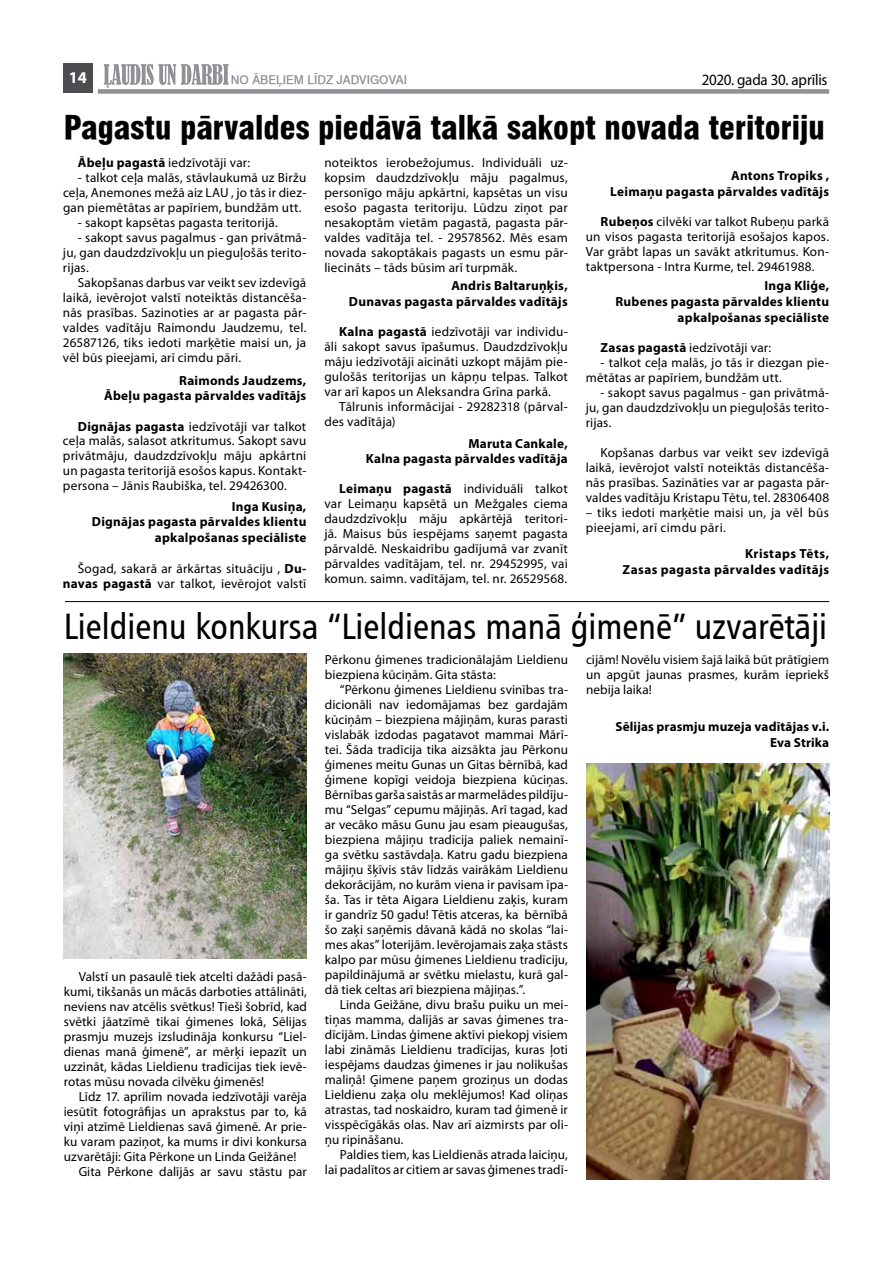
<style>
.page{position:relative;width:893px;height:1263px;background:#fff}
.page>*{position:absolute;margin:0;border:0;box-sizing:border-box;transform-origin:0 0}
.t1{font:36px "Humanist 777 TL Roman Condensed B";color:#000}
.t2{font:900 condensed 31.5px "Swiss 721 TL";color:#000}
.t3{font:700 16.5px "Myriad Pro";color:#fff}
.t4{font:15.75px "Myriad Pro";letter-spacing:-.015em;color:#000;scale:.95 1}
.t5{font:13.2px/15px "Myriad Pro";letter-spacing:.01em;color:#000;text-align:justify}
.t6{font:700 13.2px/15.8px "Myriad Pro";letter-spacing:.02em;color:#000;text-align:right}
.t7{font:500 12px "Swiss 721 TL";color:#8e9196}
.s1{font-weight:700}
</style>
<div class="page">
<div style="left:98px;top:89px;width:731px;height:5px;background:#8e9196"></div>
<div style="left:64px;top:64px;width:29px;height:29px;background:#4b4d50"></div>
<svg style="left:104px;top:64px;width:125px;height:24px"></svg>
<img style="left:586px;top:763px;width:243px;height:416px">
<img style="left:64px;top:654px;width:243px;height:305px">
<hr style="left:65px;top:601px;width:764px;height:1px;background:#000">
<p class="t3" style="left:69px;top:67px;width:20px">14</p>
<p class="t7" style="left:231px;top:73px;width:178px">NO ĀBEĻIEM LĪDZ JADVIGOVAI</p>
<p class="t4" style="left:702px;top:70px;width:134px">2020. gada 30. aprīlis</p>
<h2 class="t2" style="left:64px;top:108px;width:763px">Pagastu pārvaldes piedāvā talkā sakopt novada teritoriju</h2>
<p class="t5" style="left:78px;top:155px;width:174px"><span class="s1">Ābeļu pagastā</span> iedzīvotāji var:</p>
<p class="t5" style="left:63px;top:170px;width:245px;text-indent:15px">- talkot ceļa malās, stāvlaukumā uz Biržu ceļa, Anemones mežā aiz LAU , jo tās ir diez&shy;gan piemētātas ar papīriem, bundžām utt.</p>
<p class="t5" style="left:78px;top:215px;width:201px">- sakopt kapsētas pagasta teritorijā.</p>
<p class="t5" style="left:63px;top:230px;width:245px;text-indent:15px">- sakopt savus pagalmus - gan privātmā&shy;ju, gan daudzdzīvokļu un pieguļošās terito&shy;rijas.</p>
<p class="t5" style="left:63px;top:275px;width:245px;text-indent:15px">Sakopšanas darbus var veikt sev izdevīgā laikā, ievērojot valstī noteiktās distancēša&shy;nās prasības. Sazinoties ar ar pagasta pār&shy;valdes vadītāju Raimondu Jaudzemu, tel.<br>26587126, tiks iedoti marķētie maisi un, ja vēl būs pieejami, arī cimdu pāri.</p>
<p class="t6" style="left:104px;top:372px;width:204px">Raimonds Jaudzems,<br>Ābeļu pagasta pārvaldes vadītājs</p>
<p class="t5" style="left:63px;top:418px;width:245px;text-indent:15px"><span class="s1">Dignājas pagasta</span> iedzīvotāji var talkot ceļa malās, salasot atkritumus. Sakopt savu privātmāju, daudzdzīvokļu māju apkārtni un pagasta teritorijā esošos kapus. Kontakt&shy;persona – Jānis Raubiška, tel. 29426300.</p>
<p class="t6" style="left:92px;top:498px;width:216px">Inga Kusiņa,<br>Dignājas pagasta pārvaldes klientu apkalpošanas speciāliste</p>
<p class="t5" style="left:63px;top:561px;width:245px;text-align:right">Šogad, sakarā ar ārkārtas situāciju , <span class="s1">Du&shy;navas pagastā</span> var talkot, ievērojot valstī</p>
<p class="t5" style="left:324px;top:155px;width:245px">noteiktos ierobežojumus. Individuāli uz&shy;kopsim daudzdzīvokļu māju pagalmus, personīgo māju apkārtni, kapsētas un visu esošo pagasta teritoriju. Lūdzu ziņot par nesakoptām vietām pagastā, pagasta pār&shy;valdes vadītāja tel. - 29578562. Mēs esam novada sakoptākais pagasts un esmu pār&shy;liecināts – tāds būsim arī turpmāk.</p>
<p class="t6" style="left:349px;top:277px;width:220px">Andris Baltaruņķis,<br>Dunavas pagasta pārvaldes vadītājs</p>
<p class="t5" style="left:324px;top:324px;width:245px;text-indent:15px"><span class="s1">Kalna pagastā</span> iedzīvotāji var individu&shy;āli sakopt savus īpašumus. Daudzdzīvokļu māju iedzīvotāji aicināti uzkopt mājām pie&shy;gulošās teritorijas un kāpņu telpas. Talkot var arī kapos un Aleksandra Grīna parkā.</p>
<p class="t5" style="left:324px;top:399px;width:245px;text-indent:15px">Tālrunis informācijai - 29282318 (pārval&shy;des vadītāja)</p>
<p class="t6" style="left:366px;top:435px;width:203px">Maruta Cankale,<br>Kalna pagasta pārvaldes vadītāja</p>
<p class="t5" style="left:324px;top:481px;width:245px;text-indent:15px"><span class="s1">Leimaņu pagastā</span> individuāli talkot var Leimaņu kapsētā un Mežgales ciema daudzdzīvokļu māju apkārtējā teritori&shy;jā. Maisus būs iespējams saņemt pagasta pārvaldē. Neskaidrību gadījumā var zvanīt pārvaldes vadītājam, tel. nr. 29452995, vai komun. saimn. vadītājam, tel. nr. 26529568.</p>
<p class="t6" style="left:610px;top:167px;width:220px">Antons Tropiks ,<br>Leimaņu pagasta pārvaldes vadītājs</p>
<p class="t5" style="left:586px;top:213px;width:245px;text-indent:15px"><span class="s1">Rubeņos</span> cilvēki var talkot Rubeņu parkā un visos pagasta teritorijā esošajos kapos.<br>Var grābt lapas un savākt atkritumus. Kon&shy;taktpersona - Intra Kurme, tel. 29461988.</p>
<p class="t6" style="left:616px;top:277px;width:215px">Inga Kliģe,<br>Rubenes pagasta pārvaldes klientu apkalpošanas speciāliste</p>
<p class="t5" style="left:601px;top:339px;width:172px"><span class="s1">Zasas pagastā</span> iedzīvotāji var:</p>
<p class="t5" style="left:586px;top:354px;width:245px;text-indent:15px">- talkot ceļa malās, jo tās ir diezgan pie&shy;mētātas ar papīriem, bundžām utt.</p>
<p class="t5" style="left:586px;top:384px;width:245px;text-indent:15px">- sakopt savus pagalmus - gan privātmā&shy;ju, gan daudzdzīvokļu un pieguļošās terito&shy;rijas.</p>
<p class="t5" style="left:586px;top:444px;width:245px;text-indent:15px">Kopšanas darbus var veikt sev izdevīgā laikā, ievērojot valstī noteiktās distancēša&shy;nās prasības. Sazināties var ar pagasta pār&shy;valdes vadītāju Kristapu Tētu, tel. 28306408</p>
<p class="t5" style="left:586px;top:504px;width:245px">– tiks iedoti marķētie maisi un, ja vēl būs pieejami, arī cimdu pāri.</p>
<p class="t6" style="left:623px;top:545px;width:208px">Kristaps Tēts,<br>Zasas pagasta pārvaldes vadītājs</p>
<h1 class="t1" style="left:64px;top:605px;width:765px">Lieldienu konkursa “Lieldienas manā ģimenē” uzvarētāji</h1>
<p class="t5" style="left:64px;top:969px;width:245px;text-indent:15px">Valstī un pasaulē tiek atcelti dažādi pasā&shy;kumi, tikšanās un mācās darboties attālināti, neviens nav atcēlis svētkus! Tieši šobrīd, kad svētki jāatzīmē tikai ģimenes lokā, Sēlijas prasmju muzejs izsludināja konkursu “Liel&shy;dienas manā ģimenē”, ar mērķi iepazīt un uzzināt, kādas Lieldienu tradīcijas tiek ievē&shy;rotas mūsu novada cilvēku ģimenēs!</p>
<p class="t5" style="left:79px;top:1089px;width:230px">Līdz 17. aprīlim novada iedzīvotāji varēja</p>
<p class="t5" style="left:64px;top:1104px;width:245px">iesūtīt fotogrāfijas un aprakstus par to, kā</p>
<p class="t5" style="left:64px;top:1119px;width:245px">viņi atzīmē Lieldienas savā ģimenē. Ar prie-</p>
<p class="t5" style="left:64px;top:1134px;width:245px">ku varam paziņot, ka mums ir divi konkursa</p>
<p class="t5" style="left:64px;top:1149px;width:234px">uzvarētāji: Gita Pērkone un Linda Geižāne!</p>
<p class="t5" style="left:79px;top:1164px;width:230px">Gita Pērkone dalījās ar savu stāstu par</p>
<p class="t5" style="left:325px;top:651px;width:245px">Pērkonu ģimenes tradicionālajām Lieldienu biezpiena kūciņām. Gita stāsta:</p>
<p class="t5" style="left:325px;top:681px;width:245px;text-indent:15px">“Pērkonu ģimenes Lieldienu svinības tra&shy;dicionāli nav iedomājamas bez gardajām kūciņām – biezpiena mājiņām, kuras parasti vislabāk izdodas pagatavot mammai Mārī&shy;tei. Šāda tradīcija tika aizsākta jau Pērkonu ģimenes meitu Gunas un Gitas bērnībā, kad ģimene kopīgi veidoja biezpiena kūciņas.<br>Bērnības garša saistās ar marmelādes pildīju&shy;mu “Selgas” cepumu mājiņās. Arī tagad, kad ar vecāko māsu Gunu jau esam pieaugušas, biezpiena mājiņu tradīcija paliek nemainī&shy;ga svētku sastāvdaļa. Katru gadu biezpiena mājiņu šķīvis stāv līdzās vairākām Lieldienu dekorācijām, no kurām viena ir pavisam īpa&shy;ša. Tas ir tēta Aigara Lieldienu zaķis, kuram ir gandrīz 50 gadu! Tētis atceras, ka bērnībā šo zaķi saņēmis dāvanā kādā no skolas “lai&shy;mes akas” loterijām. Ievērojamais zaķa stāsts kalpo par mūsu ģimenes Lieldienu tradīciju, papildinājumā ar svētku mielastu, kurā gal&shy;dā tiek celtas arī biezpiena mājiņas.”.</p>
<p class="t5" style="left:325px;top:996px;width:245px;text-indent:15px">Linda Geižāne, divu brašu puiku un mei&shy;tiņas mamma, dalījās ar savas ģimenes tra&shy;dīcijām. Lindas ģimene aktīvi piekopj visiem labi zināmās Lieldienu tradīcijas, kuras ļoti iespējams daudzas ģimenes ir jau nolikušas maliņā! Ģimene paņem groziņus un dodas Lieldienu zaķa olu meklējumos! Kad oliņas atrastas, tad noskaidro, kuram tad ģimenē ir visspēcīgākās olas. Nav arī aizmirsts par oli&shy;ņu ripināšanu.</p>
<p class="t5" style="left:325px;top:1146px;width:245px;text-align:right">Paldies tiem, kas Lieldienās atrada laiciņu, lai padalītos ar citiem ar savas ģimenes tradī-</p>
<p class="t5" style="left:586px;top:651px;width:245px">cijām! Novēlu visiem šajā laikā būt prātīgiem un apgūt jaunas prasmes, kurām iepriekš nebija laika!</p>
<p class="t6" style="left:615px;top:718px;width:215px">Sēlijas prasmju muzeja vadītājas v.i.<br>Eva Strika</p>
</div>
